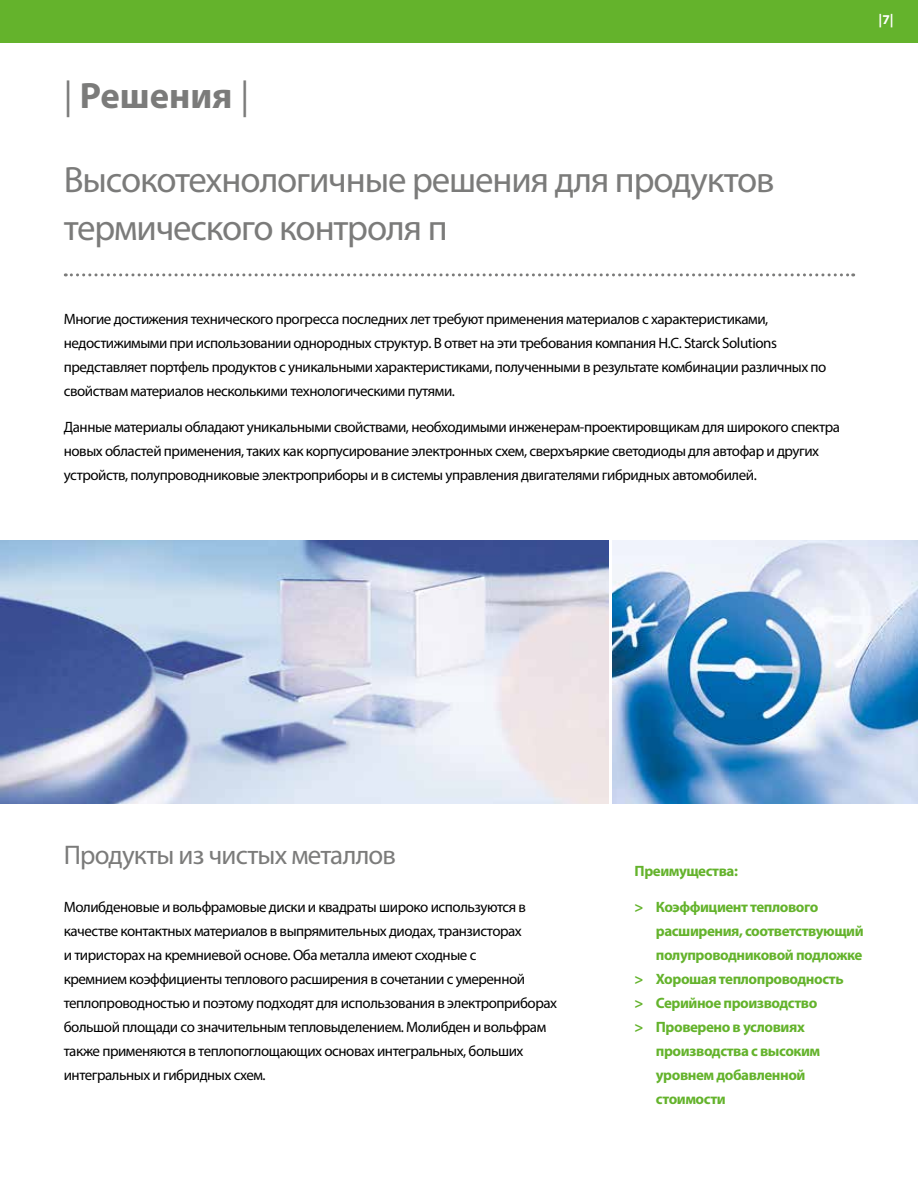
<style>
.page{position:relative;width:918px;height:1188px;background:#fff}
.page>*{position:absolute;margin:0;border:0;box-sizing:border-box;transform-origin:0 0}
.t1{font:36.75px/48px "Myriad Pro";letter-spacing:-.03em;color:#7b7b7a}
.t2{font:700 36.75px "Myriad Pro";color:#7b7b7a}
.t3{font:27px "Myriad Pro";letter-spacing:-.03em;color:#7b7b7a}
.t4{font:15px/24px "Myriad Pro";letter-spacing:-.03em;color:#000}
.t5{font:700 15px "Myriad Pro";letter-spacing:-.03em;color:#64b32c}
.t6{font:700 13.5px "Myriad Pro";color:#fff}
.s1{font-weight:400}
</style>
<div class="page">
<div style="left:0;top:0;width:918px;height:43px;background:#64b32c"></div>
<svg style="left:65px;top:273px;width:789px;height:3px"></svg>
<img style="left:0;top:540px;width:608px;height:264px">
<img style="left:613px;top:540px;width:305px;height:264px">
<h1 class="t2" style="left:64px;top:72px;width:187px"><span class="s1">|</span> Решения <span class="s1">|</span></h1>
<h1 class="t1" style="left:64px;top:155px;width:712px">Высокотехнологичные решения для продуктов термического контроля п</h1>
<p class="t4" style="left:64px;top:307px;width:764px">Многие достижения технического прогресса последних лет требуют применения материалов с характеристиками, недостижимыми при использовании однородных структур. В ответ на эти требования компания H.C. Starck Solutions представляет портфель продуктов с уникальными характеристиками, полученными в результате комбинации различных по свойствам материалов несколькими технологическими путями.</p>
<p class="t4" style="left:64px;top:415px;width:778px">Данные материалы обладают уникальными свойствами, необходимыми инженерам-проектировщикам для широкого спектра новых областей применения, таких как корпусирование электронных схем, сверхъяркие светодиоды для автофар и других устройств, полупроводниковые электроприборы и в системы управления двигателями гибридных автомобилей.</p>
<p class="t6" style="left:879px;top:11px;width:17px">|7|</p>
<h2 class="t3" style="left:64px;top:838px;width:334px">Продукты из чистых металлов</h2>
<p class="t4" style="left:64px;top:895px;width:495px">Молибденовые и вольфрамовые диски и квадраты широко используются в качестве контактных материалов в выпрямительных диодах, транзисторах<br>и тиристорах на кремниевой основе. Оба металла имеют сходные с<br>кремнием коэффициенты теплового расширения в сочетании с умеренной теплопроводностью и поэтому подходят для использования в электроприборах большой площади со значительным тепловыделением. Молибден и вольфрам также применяются в теплопоглощающих основах интегральных, больших интегральных и гибридных схем.</p>
<p class="t5" style="left:635px;top:861px;width:105px">Преимущества:</p>
<p class="t5" style="left:635px;top:897px;width:185px">&gt; Коэффициент теплового</p>
<p class="t5" style="left:656px;top:921px;width:209px">расширения, соответствующий</p>
<p class="t5" style="left:656px;top:945px;width:208px">полупроводниковой подложке</p>
<p class="t5" style="left:635px;top:969px;width:210px">&gt; Хорошая теплопроводность</p>
<p class="t5" style="left:635px;top:993px;width:184px">&gt; Серийное производство</p>
<p class="t5" style="left:635px;top:1017px;width:172px">&gt; Проверено в условиях</p>
<p class="t5" style="left:656px;top:1041px;width:166px">производства с высоким</p>
<p class="t5" style="left:656px;top:1065px;width:151px">уровнем добавленной</p>
<p class="t5" style="left:656px;top:1089px;width:71px">стоимости</p>
</div>
